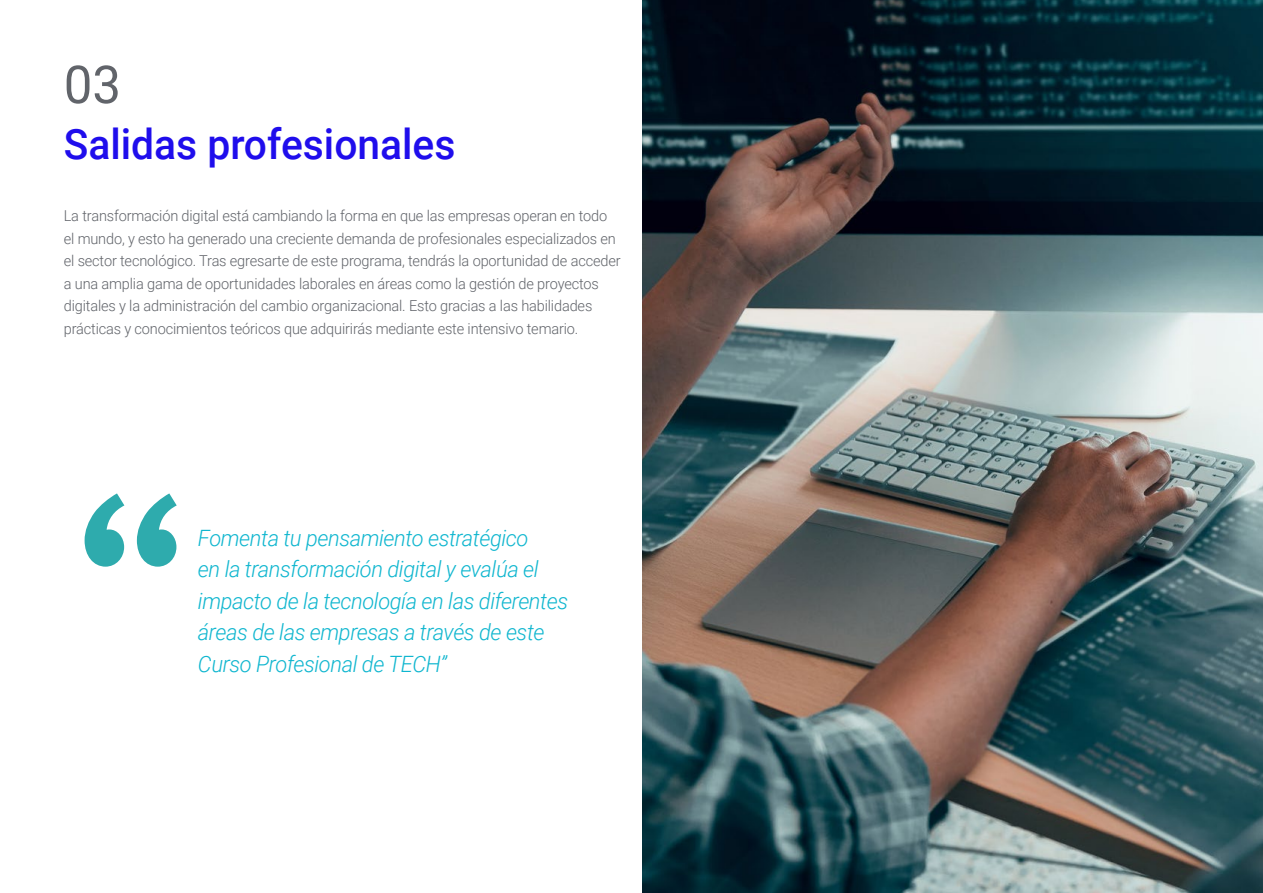
<style>
.page{position:relative;width:1263px;height:893px;background:#fff}
.page>*{position:absolute;margin:0;border:0;box-sizing:border-box;transform-origin:0 0}
.t1{font:52.5px "Roboto";color:#61646a}
.t2{font:500 42px "Roboto";color:#1f0dec}
.t3{font:italic 300 22.5px/31.5px "Roboto";letter-spacing:-.02em;color:#0fb6cf}
.t4{font:300 15px/22.5px "Roboto";letter-spacing:-.01em;color:#61646a}
</style>
<div class="page">
<img style="left:642px;top:0;width:621px;height:893px">
<svg style="left:85px;top:493px;width:92px;height:74px"></svg>
<h1 class="t1" style="left:64px;top:48px;width:59px">03</h1>
<h2 class="t2" style="left:64px;top:115px;width:393px">Salidas profesionales</h2>
<p class="t4" style="left:64px;top:204px;width:558px">La transformación digital está cambiando la forma en que las empresas operan en todo el mundo, y esto ha generado una creciente demanda de profesionales especializados en el sector tecnológico. Tras egresarte de este programa, tendrás la oportunidad de acceder a una amplia gama de oportunidades laborales en áreas como la gestión de proyectos digitales y la administración del cambio organizacional. Esto gracias a las habilidades prácticas y conocimientos teóricos que adquirirás mediante este intensivo temario.</p>
<h3 class="t3" style="left:198px;top:521px;width:372px">Fomenta tu pensamiento estratégico<br>en la transformación digital y evalúa el impacto de la tecnología en las diferentes áreas de las empresas a través de este Curso Profesional de TECH”</h3>
</div>
